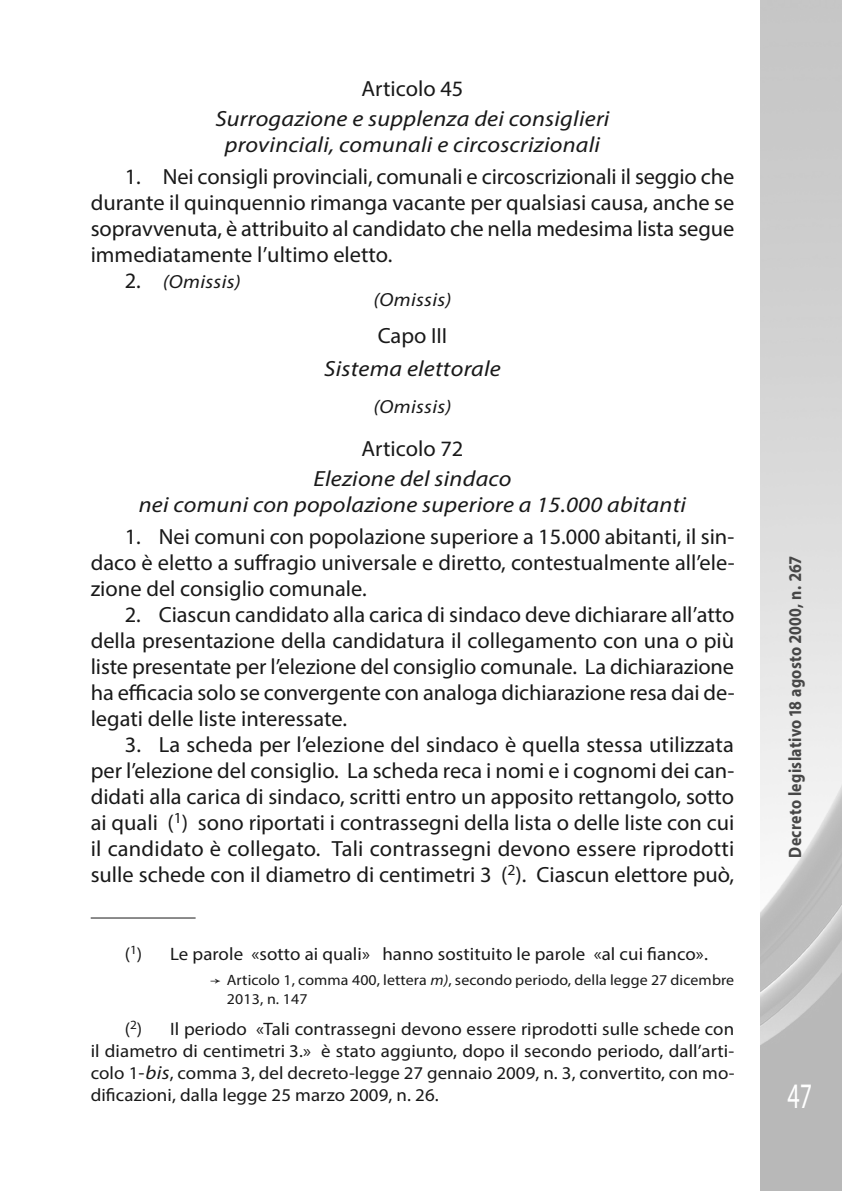
<style>
.page{position:relative;width:842px;height:1191px;background:#fff}
.page>*{position:absolute;margin:0;border:0;box-sizing:border-box;transform-origin:0 0}
.t1{font:36px "Myriad Pro";color:#fff;scale:.67 1}
.t2{font:22px/26px "Myriad Pro";color:#191919;text-align:justify}
.t3{font:italic 22px/26px "Myriad Pro";letter-spacing:.01em;color:#191919;text-align:center;scale:1.1 1}
.t4{font:italic 19px "Myriad Pro";letter-spacing:.015em;color:#191919;scale:1.1 1}
.t5{font:18px/22px "Myriad Pro";letter-spacing:.005em;color:#191919;text-align:justify;scale:1.05 1}
.t6{font:700 18px "Myriad Pro";letter-spacing:.02em;color:#474747;scale:.88 1}
.t7{font:15px/19px "Myriad Pro";letter-spacing:.005em;color:#191919;scale:1.06 1}
.s1{font-style:normal;font-size:22px}
.s2{font-family:"Arial Unicode MS"}
.s3{font-style:italic}
.s4{font-size:19px}
.s5{font-style:italic;font-size:19px}
</style>
<div class="page">
<img style="left:761px;top:0;width:81px;height:1191px">
<hr style="left:91px;top:917px;width:105px;height:1px;background:#191919">
<p class="t2" style="left:362px;top:77px;width:103px">Articolo 45</p>
<p class="t3" style="left:215px;top:107px;width:360px">Surrogazione e supplenza dei consiglieri provinciali, comunali e circoscrizionali</p>
<p class="t2" style="left:91px;top:165px;width:645px;text-indent:34px">1. Nei consigli provinciali, comunali e circoscrizionali il seggio che durante il quinquennio rimanga vacante per qualsiasi causa, anche se sopravvenuta, è attribuito al candidato che nella medesima lista segue immediatamente l’ultimo eletto.</p>
<p class="t4" style="left:125px;top:274px;width:107px"><span class="s1">2.</span> (Omissis)</p>
<p class="t4" style="left:373px;top:292px;width:73px">(Omissis)</p>
<p class="t2" style="left:378px;top:324px;width:71px">Capo III</p>
<p class="t3" style="left:324px;top:357px;width:162px">Sistema elettorale</p>
<p class="t4" style="left:373px;top:400px;width:73px">(Omissis)</p>
<p class="t2" style="left:362px;top:437px;width:103px">Articolo 72</p>
<p class="t3" style="left:139px;top:467px;width:499px">Elezione del sindaco<br>nei comuni con popolazione superiore a 15.000 abitanti</p>
<p class="t2" style="left:91px;top:525px;width:646px;text-indent:34px">1. Nei comuni con popolazione superiore a 15.000 abitanti, il sin&shy;daco è eletto a suffragio universale e diretto, contestualmente all’ele&shy;zione del consiglio comunale.</p>
<p class="t2" style="left:91px;top:603px;width:646px;text-indent:34px">2. Ciascun candidato alla carica di sindaco deve dichiarare all’atto della presentazione della candidatura il collegamento con una o più liste presentate per l’elezione del consiglio comunale. La dichiarazione ha efficacia solo se convergente con analoga dichiarazione resa dai de&shy;legati delle liste interessate.</p>
<p class="t2" style="left:91px;top:733px;width:645px;text-indent:34px">3. La scheda per l’elezione del sindaco è quella stessa utilizzata per l’elezione del consiglio. La scheda reca i nomi e i cognomi dei can&shy;didati alla carica di sindaco, scritti entro un apposito rettangolo, sotto ai quali (<sup>1</sup>) sono riportati i contrassegni della lista o delle liste con cui il candidato è collegato. Tali contrassegni devono essere riprodotti sulle schede con il diametro di centimetri 3 (<sup>2</sup>). Ciascun elettore può,</p>
<p class="t5" style="left:125px;top:944px;width:557px">(<sup>1</sup>) Le parole «sotto ai quali» hanno sostituito le parole «al cui fianco».</p>
<p class="t7" style="left:227px;top:971px;width:480px;text-indent:-17px"><span class="s2">￫</span> Articolo 1, comma 400, lettera <span class="s3">m)</span>, secondo periodo, della legge 27 dicembre<br>2013, n. 147</p>
<p class="t5" style="left:91px;top:1020px;width:615px;text-indent:34px">(<sup>2</sup>) Il periodo «Tali contrassegni devono essere riprodotti sulle schede con il diametro di centimetri 3.» è stato aggiunto, dopo il secondo periodo, dall’arti&shy;colo 1<span class="s4">-</span><span class="s5">bis</span>, comma 3, del decreto-legge 27 gennaio 2009, n. 3, convertito, con mo&shy;dificazioni, dalla legge 25 marzo 2009, n. 26.</p>
<p class="t6" style="left:788px;top:857px;width:344px;rotate:-90deg">Decreto legislativo 18 agosto 2000, n. 267</p>
<h1 class="t1" style="left:787px;top:1082px;width:38px">47</h1>
</div>
